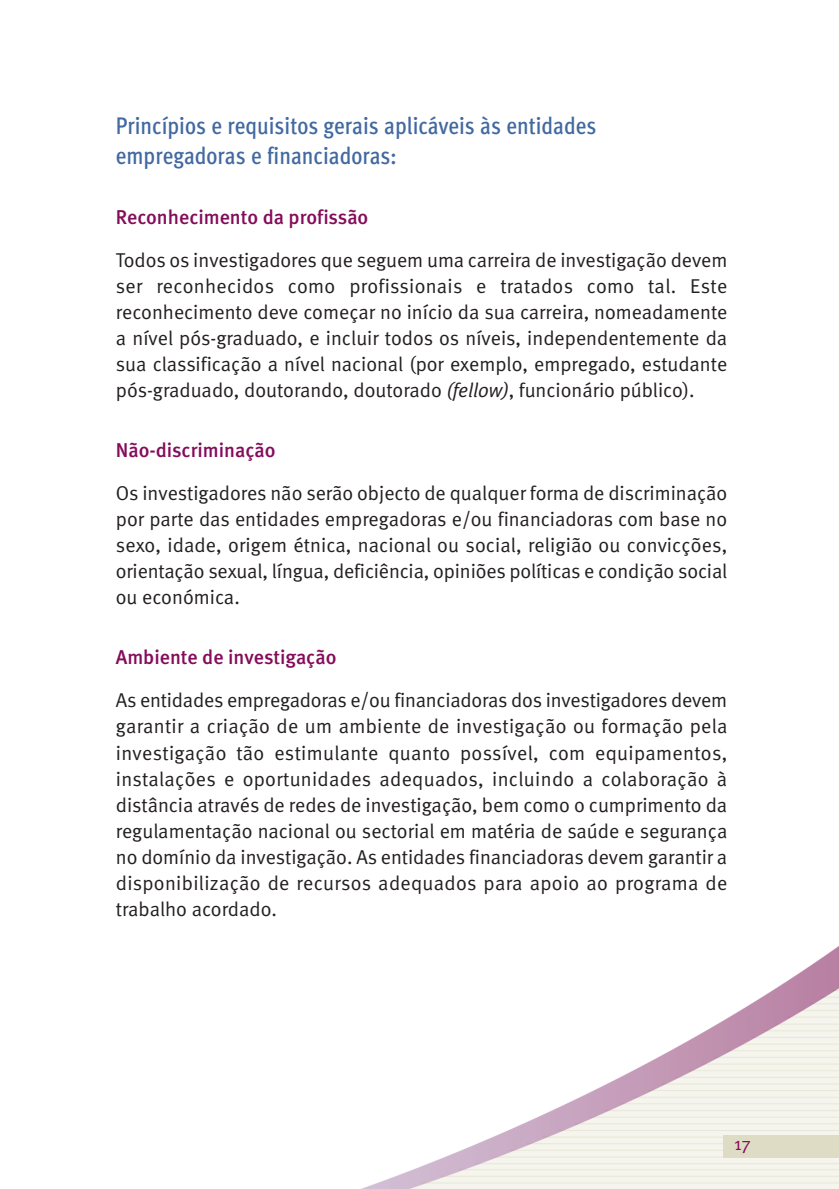
<style>
.page{position:relative;width:839px;height:1189px;background:#fff}
.page>*{position:absolute;margin:0;border:0;box-sizing:border-box;transform-origin:0 0}
.t1{font:500 24px/30px "Meta Cond";color:#4269a0}
.t2{font:20px/26px "Meta Normal";color:#231f20;text-align:justify}
.t3{font:500 20px "Meta";color:#840c5a}
.t4{font:18px "Meta Normal";color:#840c5a}
.s1{font-style:italic}
</style>
<div class="page">
<svg style="left:364px;top:946px;width:475px;height:242px"></svg>
<p class="t1" style="left:116px;top:113px;width:482px">Princípios e requisitos gerais aplicáveis às entidades empregadoras e financiadoras:</p>
<p class="t3" style="left:116px;top:209px;width:254px">Reconhecimento da profissão</p>
<p class="t2" style="left:116px;top:249px;width:613px">Todos os investigadores que seguem uma carreira de investigação devem ser reconhecidos como profissionais e tratados como tal. Este reconhecimento deve começar no início da sua carreira, nomeadamente a nível pós-graduado, e incluir todos os níveis, independentemente da sua classificação a nível nacional (por exemplo, empregado, estudante pós-graduado, doutorando, doutorado <span class="s1">(fellow)</span>, funcionário público).</p>
<p class="t3" style="left:116px;top:442px;width:161px">Não-discriminação</p>
<p class="t2" style="left:116px;top:482px;width:613px">Os investigadores não serão objecto de qualquer forma de discriminação por parte das entidades empregadoras e/ou financiadoras com base no sexo, idade, origem étnica, nacional ou social, religião ou convicções, orientação sexual, língua, deficiência, opiniões políticas e condição social ou económica.</p>
<p class="t3" style="left:116px;top:650px;width:222px">Ambiente de investigação</p>
<p class="t2" style="left:116px;top:689px;width:613px">As entidades empregadoras e/ou financiadoras dos investigadores devem garantir a criação de um ambiente de investigação ou formação pela investigação tão estimulante quanto possível, com equipamentos, instalações e oportunidades adequados, incluindo a colaboração à distância através de redes de investigação, bem como o cumprimento da regulamentação nacional ou sectorial em matéria de saúde e segurança no domínio da investigação. As entidades financiadoras devem garantir a disponibilização de recursos adequados para apoio ao programa de trabalho acordado.</p>
<p class="t4" style="left:734px;top:1137px;width:18px">17</p>
</div>
